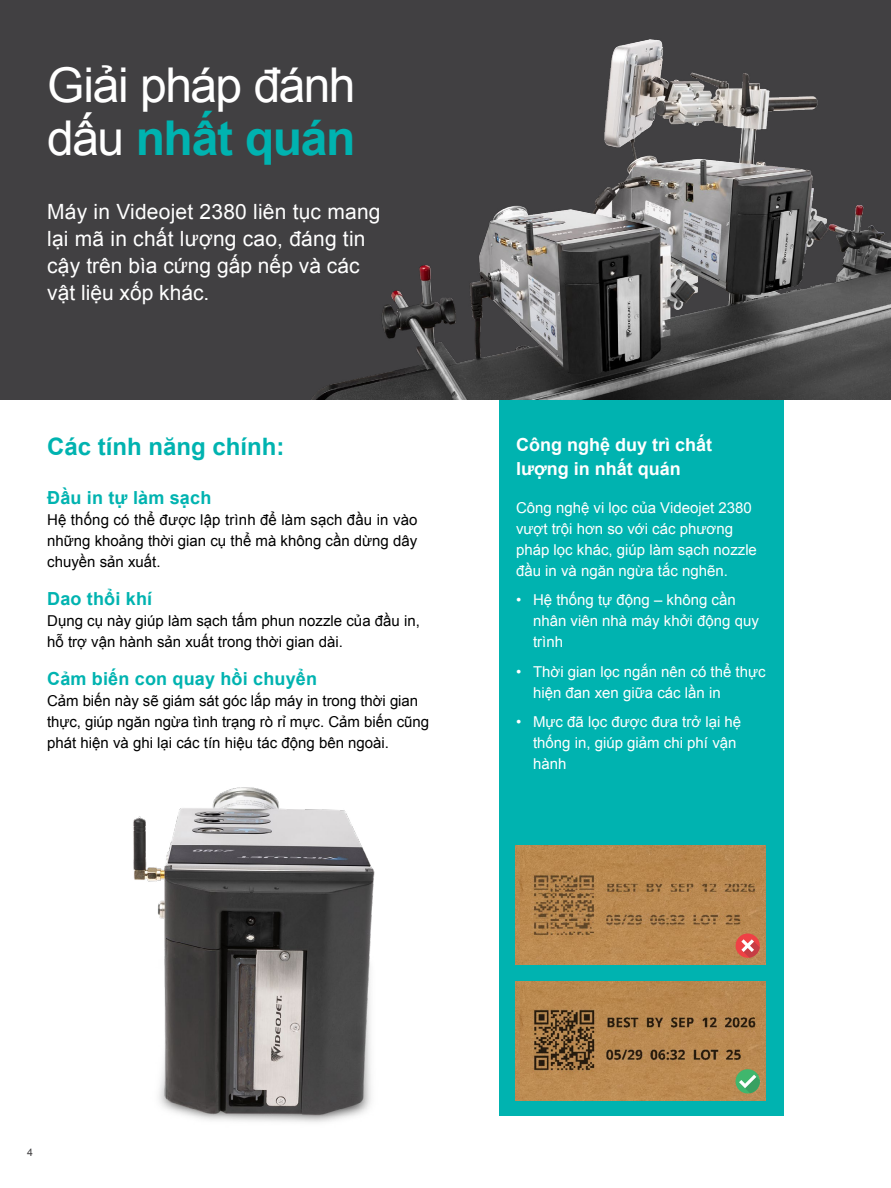
<style>
.page{position:relative;width:891px;height:1188px;background:#fff}
.page>*{position:absolute;margin:0;border:0;box-sizing:border-box;transform-origin:0 0}
.t1{font:48px/52.5px "Arial";letter-spacing:-.03em;color:#fff}
.t2{font:700 24px "Arial";color:#00b3b0}
.t3{font:21px/27px "Arial";letter-spacing:.01em;color:#fff}
.t4{font:700 18px "Arial";letter-spacing:.01em;color:#00b3b0}
.t5{font:700 18px/24px "Arial";color:#fff}
.t6{font:15px/21px "Arial";color:#000}
.t7{font:15px/21px "Arial";color:#fff}
.t8{font:10.5px "Arial";color:#414042}
.s1{font-weight:700;color:#00b3b0}
</style>
<div class="page">
<div style="left:0;top:0;width:891px;height:399px;background:#414042"></div>
<div style="left:499px;top:399px;width:285px;height:717px;background:#00b3b0"></div>
<img style="left:133px;top:787px;width:242px;height:335px">
<img style="left:232px;top:39px;width:659px;height:361px">
<img style="left:515px;top:982px;width:251px;height:118px">
<img style="left:515px;top:846px;width:251px;height:118px">
<div style="left:736px;top:934px;width:24px;height:24px;background:#ef4145;border-radius:50%"></div>
<svg style="left:741px;top:939px;width:19px;height:19px"></svg>
<svg style="left:736px;top:1069px;width:24px;height:24px"></svg>
<h1 class="t1" style="left:47px;top:60px;width:310px">Giải pháp đánh dấu <span class="s1">nhất quán</span></h1>
<h3 class="t3" style="left:47px;top:199px;width:335px">Máy in Videojet 2380 liên tục mang lại mã in chất lượng cao, đáng tin cậy trên bìa cứng gấp nếp và các vật liệu xốp khác.</h3>
<h2 class="t2" style="left:47px;top:431px;width:239px">Các tính năng chính:</h2>
<p class="t4" style="left:47px;top:486px;width:166px">Đầu in tự làm sạch</p>
<p class="t6" style="left:47px;top:510px;width:372px;text-align:justify">Hệ thống có thể được lập trình để làm sạch đầu in vào những khoảng thời gian cụ thể mà không cần dừng dây chuyền sản xuất.</p>
<p class="t4" style="left:47px;top:587px;width:106px">Dao thổi khí</p>
<p class="t6" style="left:47px;top:611px;width:374px">Dụng cụ này giúp làm sạch tấm phun nozzle của đầu in, hỗ trợ vận hành sản xuất trong thời gian dài.</p>
<p class="t4" style="left:47px;top:667px;width:271px">Cảm biến con quay hồi chuyển</p>
<p class="t6" style="left:47px;top:691px;width:384px">Cảm biến này sẽ giám sát góc lắp máy in trong thời gian thực, giúp ngăn ngừa tình trạng rò rỉ mực. Cảm biến cũng phát hiện và ghi lại các tín hiệu tác động bên ngoài.</p>
<p class="t5" style="left:516px;top:433px;width:198px">Công nghệ duy trì chất lượng in nhất quán</p>
<p class="t7" style="left:516px;top:497px;width:242px">Công nghệ vi lọc của Videojet 2380 vượt trội hơn so với các phương pháp lọc khác, giúp làm sạch nozzle đầu in và ngăn ngừa tắc nghẽn.</p>
<p class="t7" style="left:533px;top:590px;width:227px;text-indent:-17px">• Hệ thống tự động – không cần nhân viên nhà máy khởi động quy trình</p>
<p class="t7" style="left:533px;top:661px;width:234px;text-indent:-17px">• Thời gian lọc ngắn nên có thể thực hiện đan xen giữa các lần in</p>
<p class="t7" style="left:533px;top:712px;width:210px;text-indent:-17px">• Mực đã lọc được đưa trở lại hệ thống in, giúp giảm chi phí vận hành</p>
<p class="t8" style="left:27px;top:1145px;width:7px">4</p>
</div>
